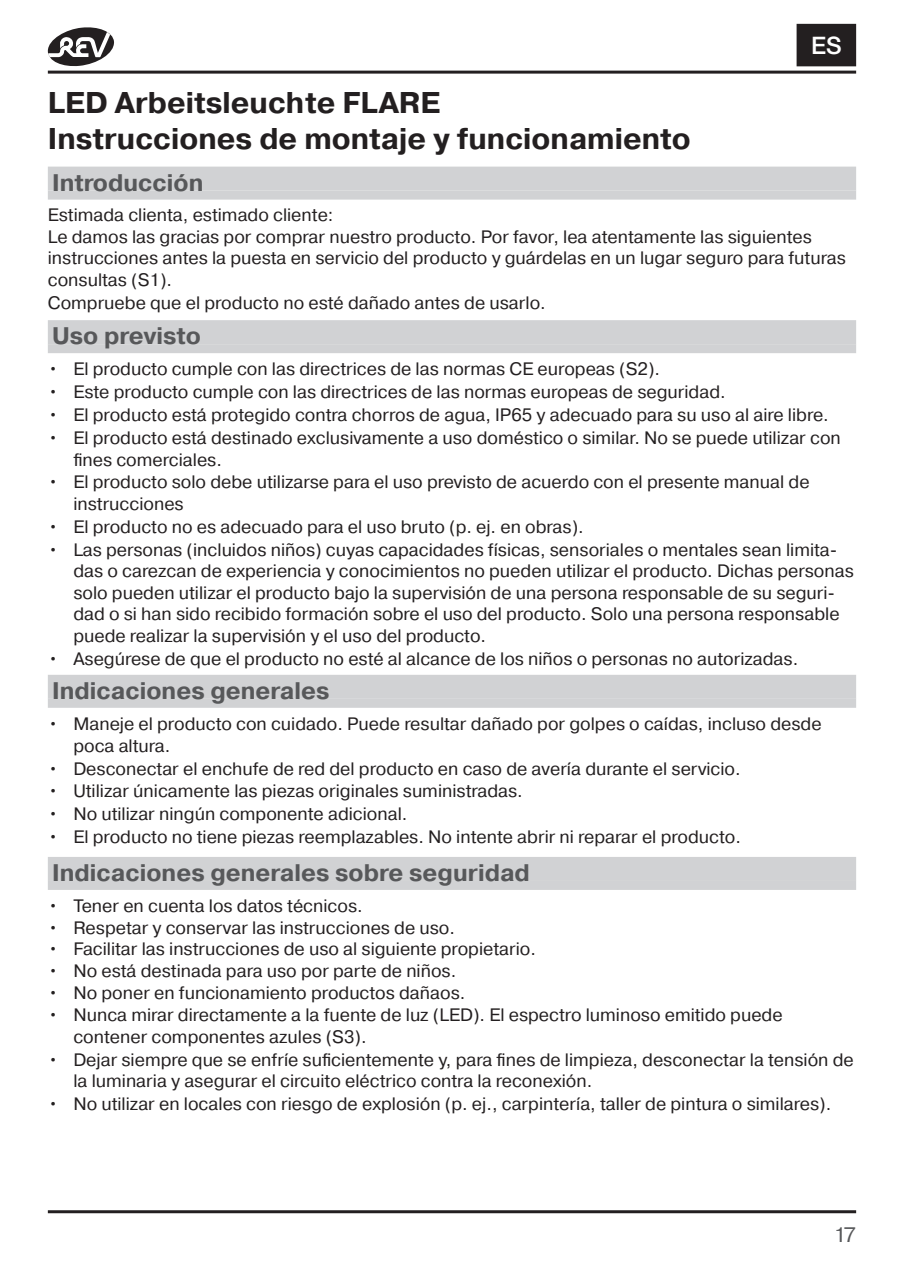
<style>
.page{position:relative;width:906px;height:1276px;background:#fff}
.page>*{position:absolute;margin:0;border:0;box-sizing:border-box;transform-origin:0 0}
.t1{font:700 30px/36px "Pragmatica";color:#231f20}
.t2{font:700 24px "Pragmatica";color:#57585a}
.t3{font:500 24px "Helvetica Neue LT";color:#fff}
.t4{font:21px "Pragmatica";color:#57585a}
.t5{font:18px/21.6px "Pragmatica";color:#231f20}
</style>
<div class="page">
<hr style="left:48px;top:1210px;width:808px;height:3px;background:#231f20">
<hr style="left:48px;top:71px;width:808px;height:3px;background:#231f20">
<svg style="left:48px;top:27px;width:66px;height:39px"></svg>
<div style="left:798px;top:25px;width:56px;height:40px;background:#231f20"></div>
<div style="left:796px;top:24px;width:60px;height:42px;border:3px solid #231f20"></div>
<div style="left:48px;top:167px;width:808px;height:24px;background:#d1d2d4"></div>
<div style="left:48px;top:191px;width:808px;height:9px;background:#d1d2d4"></div>
<div style="left:48px;top:320px;width:808px;height:24px;background:#d1d2d4"></div>
<div style="left:48px;top:344px;width:808px;height:9px;background:#d1d2d4"></div>
<div style="left:48px;top:675px;width:808px;height:24px;background:#d1d2d4"></div>
<div style="left:48px;top:699px;width:808px;height:9px;background:#d1d2d4"></div>
<div style="left:48px;top:857px;width:808px;height:24px;background:#d1d2d4"></div>
<div style="left:48px;top:881px;width:808px;height:9px;background:#d1d2d4"></div>
<h2 class="t3" style="left:811px;top:31px;width:32px">ES</h2>
<h1 class="t1" style="left:48px;top:85px;width:644px">LED Arbeitsleuchte FLARE<br>Instrucciones de montaje y funcionamiento</h1>
<h2 class="t2" style="left:52px;top:167px;width:153px">Introducción</h2>
<p class="t5" style="left:48px;top:204px;width:799px">Estimada clienta, estimado cliente:<br>Le damos las gracias por comprar nuestro producto. Por favor, lea atentamente las siguientes instrucciones antes la puesta en servicio del producto y guárdelas en un lugar seguro para futuras consultas (S1).<br>Compruebe que el producto no esté dañado antes de usarlo.</p>
<h2 class="t2" style="left:52px;top:320px;width:150px">Uso previsto</h2>
<p class="t5" style="left:48px;top:359px;width:614px">• El producto cumple con las directrices de las normas CE europeas (S2).</p>
<p class="t5" style="left:48px;top:382px;width:679px">• Este producto cumple con las directrices de las normas europeas de seguridad.</p>
<p class="t5" style="left:48px;top:404px;width:782px">• El producto está protegido contra chorros de agua, IP65 y adecuado para su uso al aire libre.</p>
<p class="t5" style="left:73px;top:427px;width:769px;text-indent:-26px">• El producto está destinado exclusivamente a uso doméstico o similar. No se puede utilizar con fines comerciales.</p>
<p class="t5" style="left:73px;top:472px;width:737px;text-indent:-26px">• El producto solo debe utilizarse para el uso previsto de acuerdo con el presente manual de instrucciones</p>
<p class="t5" style="left:48px;top:516px;width:537px">• El producto no es adecuado para el uso bruto (p. ej. en obras).</p>
<p class="t5" style="left:73px;top:539px;width:782px;text-indent:-26px">• Las personas (incluidos niños) cuyas capacidades físicas, sensoriales o mentales sean limita&shy;das o carezcan de experiencia y conocimientos no pueden utilizar el producto. Dichas personas solo pueden utilizar el producto bajo la supervisión de una persona responsable de su seguri&shy;dad o si han sido recibido formación sobre el uso del producto. Solo una persona responsable puede realizar la supervisión y el uso del producto.</p>
<p class="t5" style="left:48px;top:648px;width:752px">• Asegúrese de que el producto no esté al alcance de los niños o personas no autorizadas.</p>
<h2 class="t2" style="left:52px;top:675px;width:279px">Indicaciones generales</h2>
<p class="t5" style="left:73px;top:713px;width:749px;text-indent:-26px">• Maneje el producto con cuidado. Puede resultar dañado por golpes o caídas, incluso desde poca altura.</p>
<p class="t5" style="left:48px;top:758px;width:694px">• Desconectar el enchufe de red del producto en caso de avería durante el servicio.</p>
<p class="t5" style="left:48px;top:781px;width:476px">• Utilizar únicamente las piezas originales suministradas.</p>
<p class="t5" style="left:48px;top:803px;width:361px">• No utilizar ningún componente adicional.</p>
<p class="t5" style="left:48px;top:826px;width:694px">• El producto no tiene piezas reemplazables. No intente abrir ni reparar el producto.</p>
<h2 class="t2" style="left:52px;top:857px;width:479px">Indicaciones generales sobre seguridad</h2>
<p class="t5" style="left:48px;top:896px;width:316px">• Tener en cuenta los datos técnicos.</p>
<p class="t5" style="left:48px;top:917px;width:409px">• Respetar y conservar las instrucciones de uso.</p>
<p class="t5" style="left:48px;top:939px;width:489px">• Facilitar las instrucciones de uso al siguiente propietario.</p>
<p class="t5" style="left:48px;top:960px;width:410px">• No está destinada para uso por parte de niños.</p>
<p class="t5" style="left:48px;top:982px;width:419px">• No poner en funcionamiento productos dañaos.</p>
<p class="t5" style="left:73px;top:1005px;width:710px;text-indent:-26px">• Nunca mirar directamente a la fuente de luz (LED). El espectro luminoso emitido puede contener componentes azules (S3).</p>
<p class="t5" style="left:73px;top:1049px;width:782px;text-indent:-26px">• Dejar siempre que se enfríe suficientemente y, para fines de limpieza, desconectar la tensión de la luminaria y asegurar el circuito eléctrico contra la reconexión.</p>
<p class="t5" style="left:48px;top:1094px;width:785px">• No utilizar en locales con riesgo de explosión (p. ej., carpintería, taller de pintura o similares).</p>
<p class="t4" style="left:833px;top:1222px;width:24px">17</p>
</div>
